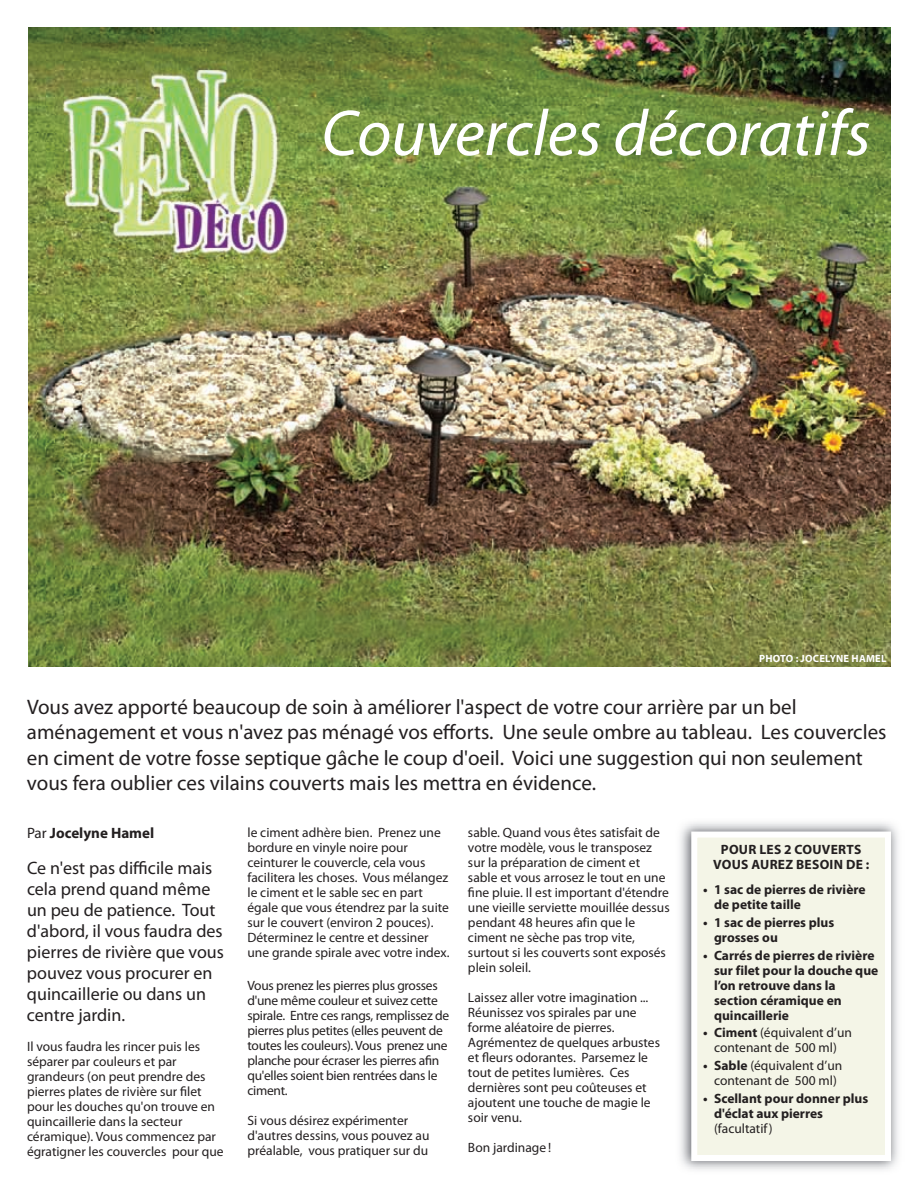
<style>
.page{position:relative;width:918px;height:1188px;background:#fff}
.page>*{position:absolute;margin:0;border:0;box-sizing:border-box;transform-origin:0 0}
.t1{font:italic 65.4px "Myriad Pro";color:#fff}
.t2{font:21px/25.2px "Myriad Pro";color:#231f20}
.t3{font:18px/21px "Myriad Pro";color:#231f20}
.t4{font:700 15px "Myriad Pro";color:#231f20}
.t5{font:13.5px/15px "Myriad Pro";color:#231f20}
.t6{font:13.5px/15px "Myriad Pro";letter-spacing:-.02em;color:#231f20}
.t7{font:700 13.5px/15px "Myriad Pro";color:#231f20}
.t8{font:700 13.5px/15px "Myriad Pro";letter-spacing:.02em;color:#231f20;text-align:center}
.t9{font:700 10.5px "Myriad Pro";letter-spacing:.02em;color:#fff}
.s1{font-weight:400}
.s2{font-weight:700}
</style>
<div class="page">
<img style="left:28px;top:27px;width:863px;height:640px">
<img style="left:680px;top:822px;width:218px;height:348px">
<div style="left:697px;top:838px;width:188px;height:317px;background:#f4f5e7"></div>
<h1 class="t1" style="left:321px;top:109px;width:551px">Couvercles décoratifs</h1>
<p class="t9" style="left:759px;top:654px;width:129px">PHOTO : JOCELYNE HAMEL</p>
<p class="t2" style="left:27px;top:696px;width:861px">Vous avez apporté beaucoup de soin à améliorer l'aspect de votre cour arrière par un bel aménagement et vous n'avez pas ménagé vos efforts. Une seule ombre au tableau. Les couvercles en ciment de votre fosse septique gâche le coup d'oeil. Voici une suggestion qui non seulement vous fera oublier ces vilains couverts mais les mettra en évidence.</p>
<p class="t4" style="left:27px;top:828px;width:129px"><span class="s1">Par</span> Jocelyne Hamel</p>
<h3 class="t3" style="left:27px;top:859px;width:198px">Ce n'est pas difficile mais cela prend quand même un peu de patience. Tout d'abord, il vous faudra des pierres de rivière que vous pouvez vous procurer en quincaillerie ou dans un centre jardin.</h3>
<p class="t5" style="left:27px;top:1040px;width:198px">Il vous faudra les rincer puis les séparer par couleurs et par grandeurs (on peut prendre des pierres plates de rivière sur filet pour les douches qu'on trouve en quincaillerie dans la secteur céramique). Vous commencez par égratigner les couvercles pour que</p>
<p class="t5" style="left:247px;top:826px;width:204px">le ciment adhère bien. Prenez une bordure en vinyle noire pour ceinturer le couvercle, cela vous facilitera les choses. Vous mélangez le ciment et le sable sec en part égale que vous étendrez par la suite sur le couvert (environ 2 pouces).<br>Déterminez le centre et dessiner une grande spirale avec votre index.</p>
<p class="t6" style="left:247px;top:979px;width:203px">Vous prenez les pierres plus grosses d'une même couleur et suivez cette spirale. Entre ces rangs, remplissez de pierres plus petites (elles peuvent de toutes les couleurs). Vous prenez une planche pour écraser les pierres afin qu'elles soient bien rentrées dans le ciment.</p>
<p class="t5" style="left:247px;top:1114px;width:184px">Si vous désirez expérimenter d'autres dessins, vous pouvez au préalable, vous pratiquer sur du</p>
<p class="t5" style="left:468px;top:826px;width:203px">sable. Quand vous êtes satisfait de votre modèle, vous le transposez sur la préparation de ciment et sable et vous arrosez le tout en une fine pluie. Il est important d'étendre une vieille serviette mouillée dessus pendant 48 heures afin que le ciment ne sèche pas trop vite, surtout si les couverts sont exposés plein soleil.</p>
<p class="t5" style="left:468px;top:991px;width:194px">Laissez aller votre imagination ...<br>Réunissez vos spirales par une forme aléatoire de pierres.<br>Agrémentez de quelques arbustes et fleurs odorantes. Parsemez le tout de petites lumières. Ces dernières sont peu coûteuses et ajoutent une touche de magie le soir venu.</p>
<p class="t5" style="left:468px;top:1141px;width:85px">Bon jardinage !</p>
<p class="t8" style="left:713px;top:843px;width:158px">POUR LES 2 COUVERTS<br>VOUS AUREZ BESOIN DE :</p>
<p class="t7" style="left:714px;top:883px;width:153px;text-indent:-11px">• 1 sac de pierres de rivière de petite taille</p>
<p class="t7" style="left:714px;top:916px;width:122px;text-indent:-11px">• 1 sac de pierres plus grosses ou</p>
<p class="t7" style="left:714px;top:949px;width:166px;text-indent:-11px">• Carrés de pierres de rivière sur filet pour la douche que l’on retrouve dans la section céramique en quincaillerie</p>
<p class="t5" style="left:703px;top:1026px;width:150px;text-align:center"><span class="s2">• Ciment</span> (équivalent d’un contenant de 500 ml)</p>
<p class="t5" style="left:703px;top:1059px;width:140px;text-align:center"><span class="s2">• Sable</span> (équivalent d’un contenant de 500 ml)</p>
<p class="t7" style="left:714px;top:1092px;width:156px;text-indent:-11px">• Scellant pour donner plus d'éclat aux pierres</p>
<p class="t5" style="left:714px;top:1122px;width:60px">(facultatif)</p>
</div>
